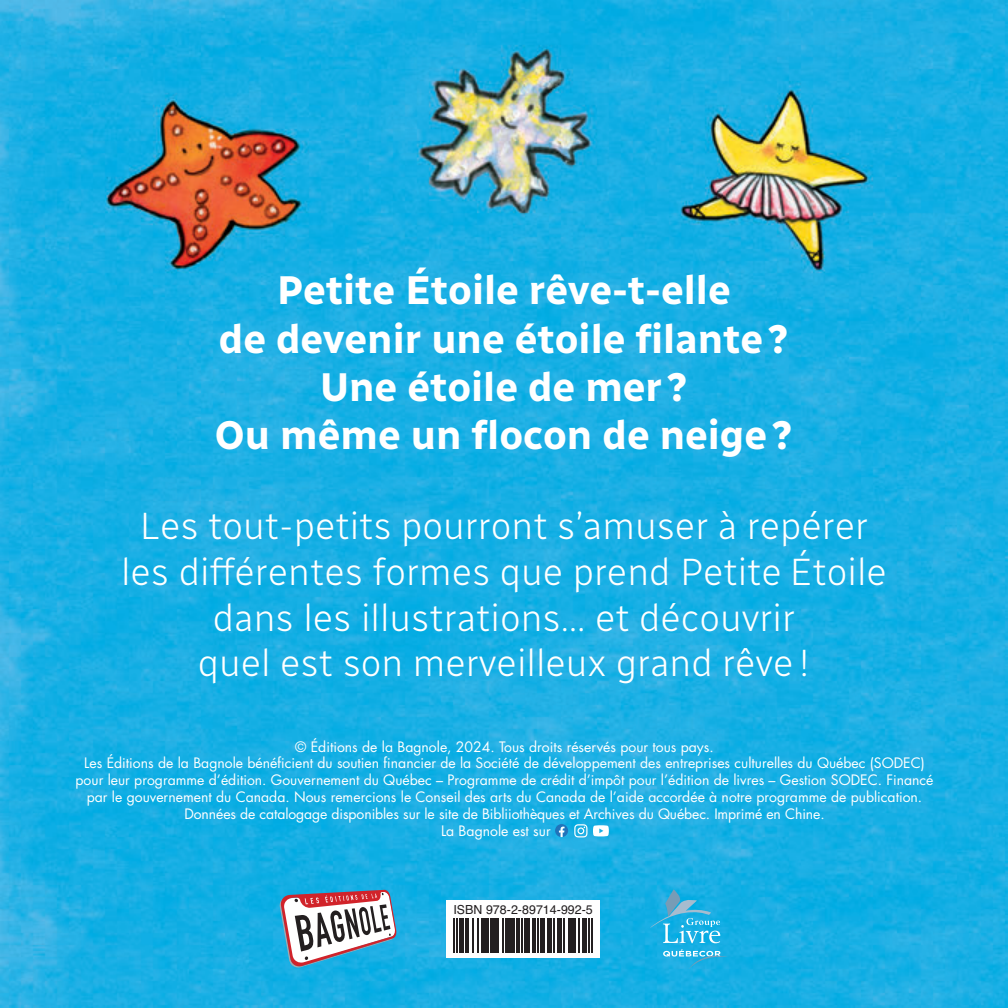
<style>
.page{position:relative;width:1008px;height:1008px;background:#fff}
.page>*{position:absolute;margin:0;border:0;box-sizing:border-box;transform-origin:0 0}
.t1{font:700 40.2px/48.2px "Radio Canada";color:#fff;text-align:center}
.t2{font:300 38px/45.6px "Radio Canada";color:#fff;text-align:center}
.t3{font:14px "Futura Std";color:#fff}
.t4{font:12.4px "Helvetica";color:#231f20}
</style>
<div class="page">
<img style="left:0;top:0;width:1008px;height:1008px">
<svg style="left:279px;top:890px;width:118px;height:79px"></svg>
<svg style="left:649px;top:889px;width:71px;height:54px;background:#35b4e2"></svg>
<svg style="left:663px;top:949px;width:65px;height:20px"></svg>
<div style="left:446px;top:900px;width:154px;height:54px;background:#fff"></div>
<svg style="left:468px;top:918px;width:124px;height:35px"></svg>
<hr style="left:453px;top:918px;width:2px;height:36px;background:#231f20">
<hr style="left:456px;top:918px;width:2px;height:36px;background:#231f20">
<div style="left:459px;top:918px;width:5px;height:36px;background:#231f20"></div>
<hr style="left:465px;top:918px;width:3px;height:36px;background:#231f20">
<hr style="left:473px;top:918px;width:1px;height:36px;background:#231f20">
<hr style="left:477px;top:918px;width:1px;height:36px;background:#231f20">
<hr style="left:481px;top:918px;width:3px;height:36px;background:#231f20">
<hr style="left:486px;top:918px;width:3px;height:36px;background:#231f20">
<hr style="left:490px;top:918px;width:3px;height:36px;background:#231f20">
<div style="left:494px;top:918px;width:5px;height:36px;background:#231f20"></div>
<hr style="left:502px;top:918px;width:1px;height:36px;background:#231f20">
<hr style="left:505px;top:918px;width:4px;height:36px;background:#231f20">
<hr style="left:511px;top:918px;width:4px;height:36px;background:#231f20">
<hr style="left:516px;top:918px;width:4px;height:36px;background:#231f20">
<hr style="left:521px;top:918px;width:1px;height:36px;background:#231f20">
<hr style="left:524px;top:918px;width:1px;height:36px;background:#231f20">
<hr style="left:527px;top:918px;width:3px;height:36px;background:#231f20">
<hr style="left:533px;top:918px;width:3px;height:36px;background:#231f20">
<hr style="left:537px;top:918px;width:2px;height:36px;background:#231f20">
<div style="left:540px;top:918px;width:5px;height:36px;background:#231f20"></div>
<div style="left:547px;top:918px;width:5px;height:36px;background:#231f20"></div>
<hr style="left:553px;top:918px;width:2px;height:36px;background:#231f20">
<hr style="left:558px;top:918px;width:4px;height:36px;background:#231f20">
<hr style="left:564px;top:918px;width:1px;height:36px;background:#231f20">
<hr style="left:568px;top:918px;width:3px;height:36px;background:#231f20">
<hr style="left:572px;top:918px;width:3px;height:36px;background:#231f20">
<hr style="left:578px;top:918px;width:2px;height:36px;background:#231f20">
<hr style="left:583px;top:918px;width:4px;height:36px;background:#231f20">
<hr style="left:589px;top:918px;width:1px;height:36px;background:#231f20">
<hr style="left:592px;top:918px;width:1px;height:36px;background:#231f20">
<svg style="left:555px;top:824px;width:13px;height:13px"></svg>
<div style="left:446px;top:953px;width:154px;height:5px;background:#fff"></div>
<svg style="left:574px;top:824px;width:13px;height:13px"></svg>
<svg style="left:593px;top:825px;width:16px;height:11px"></svg>
<h1 class="t1" style="left:215px;top:263px;width:580px">Petite Étoile rêve-t-elle<br>de devenir une étoile filante?<br>Une étoile de mer?<br>Ou même un flocon de neige?</h1>
<h2 class="t2" style="left:121px;top:500px;width:767px">Les tout-petits pourront s’amuser à repérer les différentes formes que prend Petite Étoile dans les illustrations… et découvrir<br>quel est son merveilleux grand rêve!</h2>
<p class="t3" style="left:295px;top:738px;width:420px">© Éditions de la Bagnole, 2024. Tous droits réservés pour tous pays.</p>
<p class="t3" style="left:84px;top:754px;width:842px">Les Éditions de la Bagnole bénéficient du soutien financier de la Société de développement des entreprises culturelles du Québec (SODEC)</p>
<p class="t3" style="left:76px;top:771px;width:860px">pour leur programme d’édition. Gouvernement du Québec – Programme de crédit d’impôt pour l’édition de livres – Gestion SODEC. Financé</p>
<p class="t3" style="left:87px;top:788px;width:837px">par le gouvernement du Canada. Nous remercions le Conseil des arts du Canada de l’aide accordée à notre programme de publication.</p>
<p class="t3" style="left:184px;top:805px;width:642px">Données de catalogage disponibles sur le site de Bibliiothèques et Archives du Québec. Imprimé en Chine.</p>
<p class="t3" style="left:441px;top:822px;width:111px">La Bagnole est sur</p>
<p class="t4" style="left:453px;top:900px;width:141px">ISBN 978-2-89714-992-5</p>
</div>
